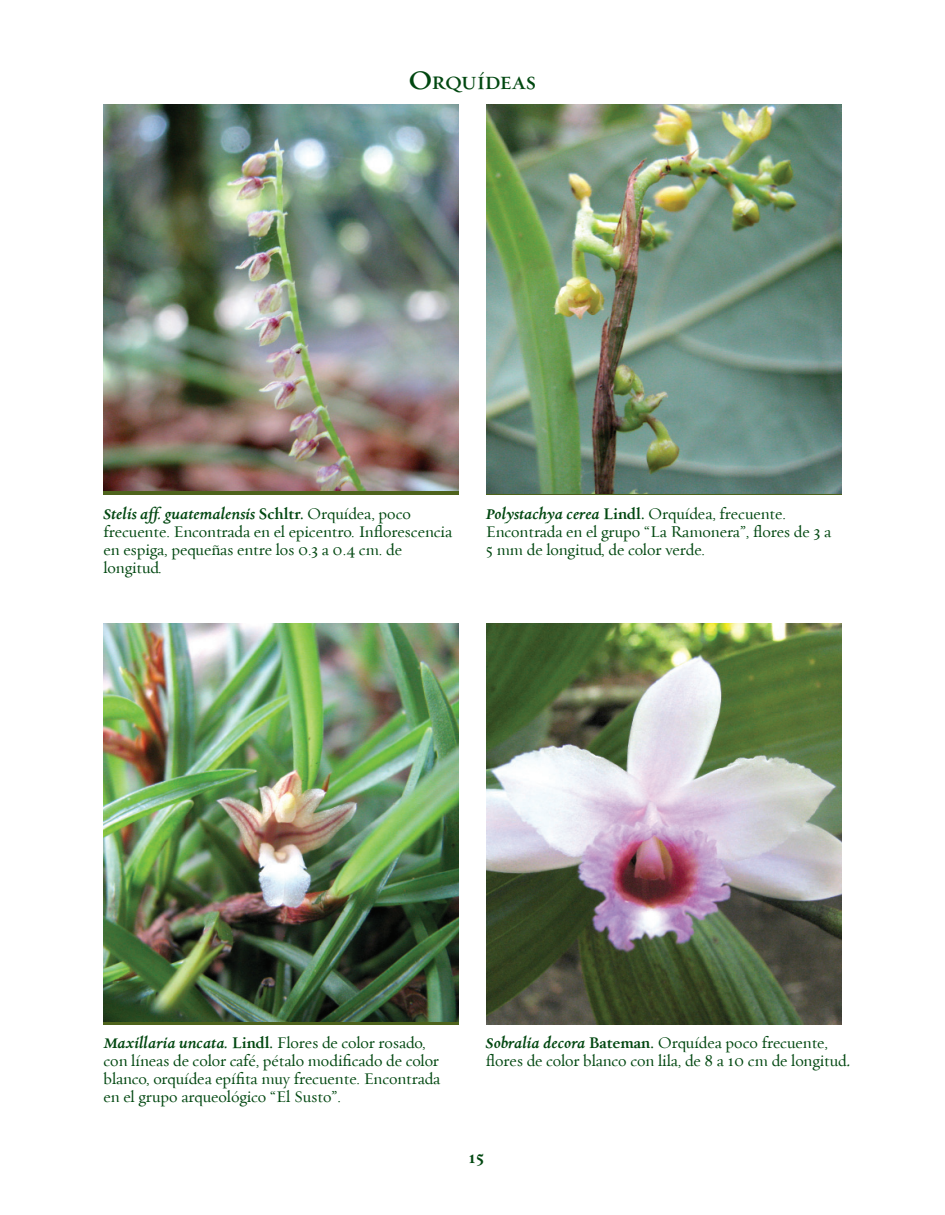
<style>
.page{position:relative;width:945px;height:1215px;background:#fff}
.page>*{position:absolute;margin:0;border:0;box-sizing:border-box;transform-origin:0 0}
.t1{font:700 18.9px "Natura";color:#004710}
.t2{font:700 18px "Natura";color:#004710}
.t3{font:16.5px/18px "Natura Roman";color:#004710}
.t4{font:italic 700 16.5px "Natura";color:#004710}
.s1{font-size:27px}
.s2{font-style:normal}
.s3{font-family:"Natura Roman";font-weight:400;font-style:normal}
.s4{font-family:"Natura";font-weight:700;font-style:italic}
.s5{font-family:"Natura";font-weight:700}
</style>
<div class="page">
<img style="left:104px;top:105px;width:355px;height:386px">
<img style="left:104px;top:623px;width:355px;height:398px">
<img style="left:486px;top:105px;width:356px;height:389px">
<img style="left:486px;top:623px;width:356px;height:401px">
<p class="t1" style="left:409px;top:72px;width:129px"><span class="s1">O</span>RQUÍDEAS</p>
<p class="t4" style="left:104px;top:506px;width:309px">Stelis aff. guatemalensis <span class="s2">Schltr.</span> <span class="s3">Orquídea, poco</span></p>
<p class="t3" style="left:104px;top:523px;width:350px">frecuente. Encontrada en el epicentro. Inflorescencia en espiga, pequeñas entre los 0.3 a 0.4 cm. de longitud.</p>
<p class="t3" style="left:486px;top:505px;width:347px"><span class="s4">Polystachya cerea</span> <span class="s5">Lindl.</span> Orquídea, frecuente.<br>Encontrada en el grupo “La Ramonera”, flores de 3 a<br>5 mm de longitud, de color verde.</p>
<p class="t3" style="left:104px;top:1034px;width:338px"><span class="s4">Maxillaria uncata.</span> <span class="s5">Lindl.</span> Flores de color rosado, con líneas de color café, pétalo modificado de color blanco, orquídea epífita muy frecuente. Encontrada en el grupo arqueológico “El Susto”.</p>
<p class="t3" style="left:486px;top:1034px;width:366px"><span class="s4">Sobralia decora</span> <span class="s5">Bateman.</span> Orquídea poco frecuente, flores de color blanco con lila, de 8 a 10 cm de longitud<span class="s4">.</span></p>
<p class="t2" style="left:469px;top:1146px;width:17px">15</p>
</div>
